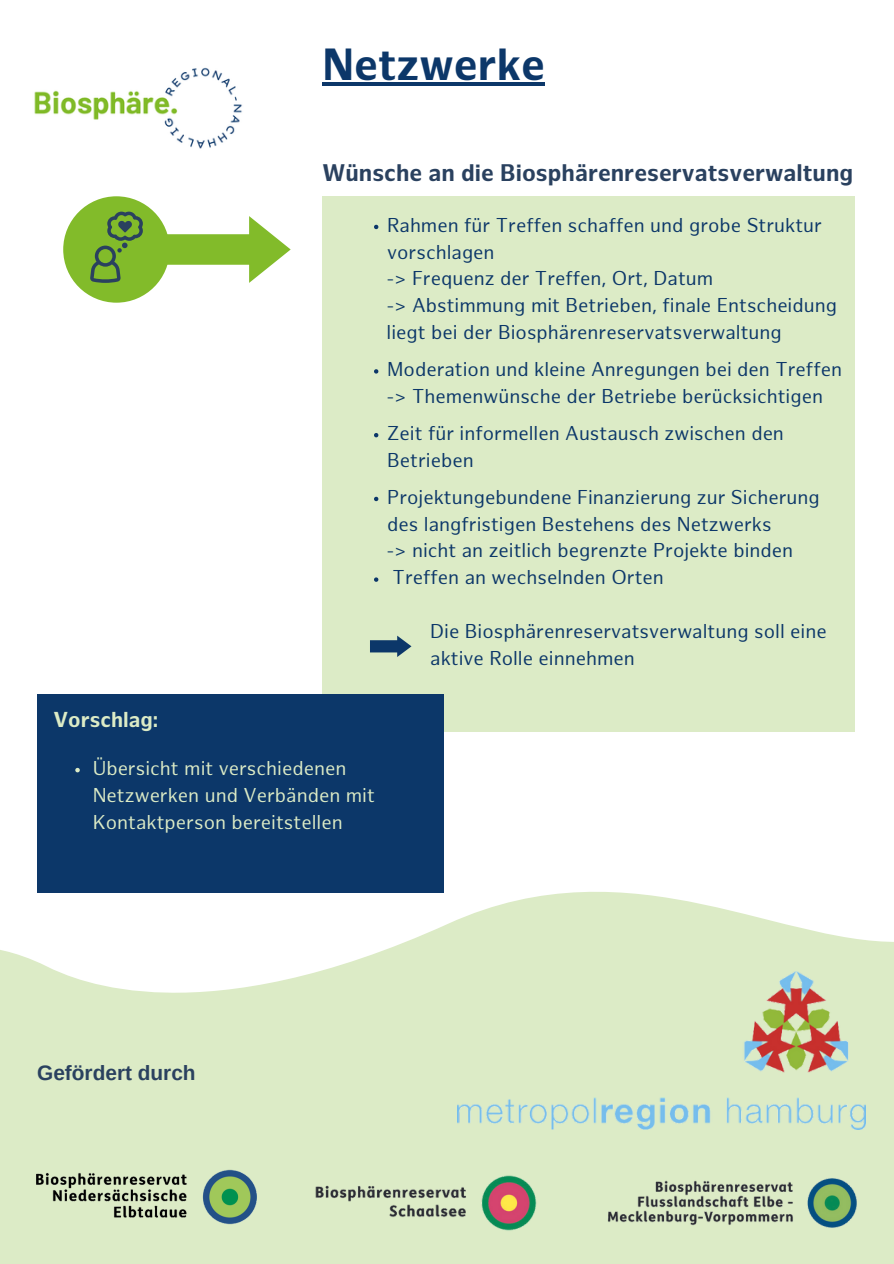
<style>
.page{position:relative;width:894px;height:1264px;background:#fff}
.page>*{position:absolute;margin:0;border:0;box-sizing:border-box;transform-origin:0 0}
.t1{font:700 43.8px "Hamburg Sans";color:#0c3769}
.t2{font:700 23.4px "Hamburg Sans";color:#2a415f}
.t3{font:700 21px "Hamburg Sans";color:#dcebc6}
.t4{font:700 20.85px "Arimo";color:#2a415f}
.t5{font:19.5px/26.8px "Hamburg Sans";color:#0c3769}
.t6{font:19.5px/27px "Hamburg Sans";color:#dcebc6}
</style>
<div class="page">
<svg style="left:160px;top:216px;width:130px;height:66px"></svg>
<img style="left:34px;top:67px;width:208px;height:82px">
<div style="left:322px;top:196px;width:532px;height:536px;background:#dcebc6"></div>
<div style="left:37px;top:695px;width:406px;height:198px;background:#0c3769"></div>
<svg style="left:0;top:839px;width:893px;height:302px;fill:#dcebc6"></svg>
<img style="left:457px;top:971px;width:407px;height:158px">
<div style="left:63px;top:196px;width:106px;height:107px;background:#82bb2a;border-radius:50%"></div>
<img style="left:0;top:1129px;width:297px;height:134px">
<img style="left:276px;top:1135px;width:300px;height:128px">
<img style="left:571px;top:1141px;width:322px;height:122px">
<svg style="left:374px;top:225px;width:4px;height:4px"></svg>
<svg style="left:374px;top:369px;width:4px;height:4px"></svg>
<svg style="left:374px;top:433px;width:4px;height:4px"></svg>
<svg style="left:374px;top:497px;width:4px;height:4px"></svg>
<svg style="left:374px;top:577px;width:4px;height:5px"></svg>
<svg style="left:90px;top:212px;width:53px;height:70px"></svg>
<svg style="left:75px;top:768px;width:5px;height:4px"></svg>
<hr style="left:322px;top:83px;width:223px;height:3px;background:#0c3769">
<svg style="left:370px;top:635px;width:41px;height:22px"></svg>
<p class="t1" style="left:322px;top:49px;width:224px">Netzwerke</p>
<p class="t3" style="left:53px;top:712px;width:106px">Vorschlag:</p>
<p class="t2" style="left:322px;top:164px;width:532px">Wünsche an die Biosphärenreservatsverwaltung</p>
<p class="t5" style="left:387px;top:213px;width:436px">Rahmen für Treffen schaffen und grobe Struktur vorschlagen</p>
<p class="t5" style="left:386px;top:267px;width:328px">-&gt; Frequenz der Treffen, Ort, Datum</p>
<p class="t5" style="left:386px;top:294px;width:452px">-&gt; Abstimmung mit Betrieben, finale Entscheidung</p>
<p class="t5" style="left:386px;top:321px;width:396px">liegt bei der Biosphärenreservatsverwaltung</p>
<p class="t5" style="left:387px;top:358px;width:456px">Moderation und kleine Anregungen bei den Treffen</p>
<p class="t5" style="left:386px;top:385px;width:438px">-&gt; Themenwünsche der Betriebe berücksichtigen</p>
<p class="t5" style="left:387px;top:422px;width:398px">Zeit für informellen Austausch zwischen den<br>Betrieben</p>
<p class="t5" style="left:387px;top:485px;width:434px">Projektungebundene Finanzierung zur Sicherung des langfristigen Bestehens des Netzwerks</p>
<p class="t5" style="left:386px;top:539px;width:408px">-&gt; nicht an zeitlich begrenzte Projekte binden</p>
<p class="t5" style="left:392px;top:566px;width:273px">Treffen an wechselnden Orten</p>
<p class="t5" style="left:430px;top:620px;width:398px">Die Biosphärenreservatsverwaltung soll eine</p>
<p class="t5" style="left:430px;top:647px;width:206px">aktive Rolle einnehmen</p>
<h3 class="t6" style="left:93px;top:756px;width:284px">Übersicht mit verschiedenen<br>Netzwerken und Verbänden mit<br>Kontaktperson bereitstellen</h3>
<p class="t4" style="left:37px;top:1060px;width:160px">Gefördert durch</p>
</div>
